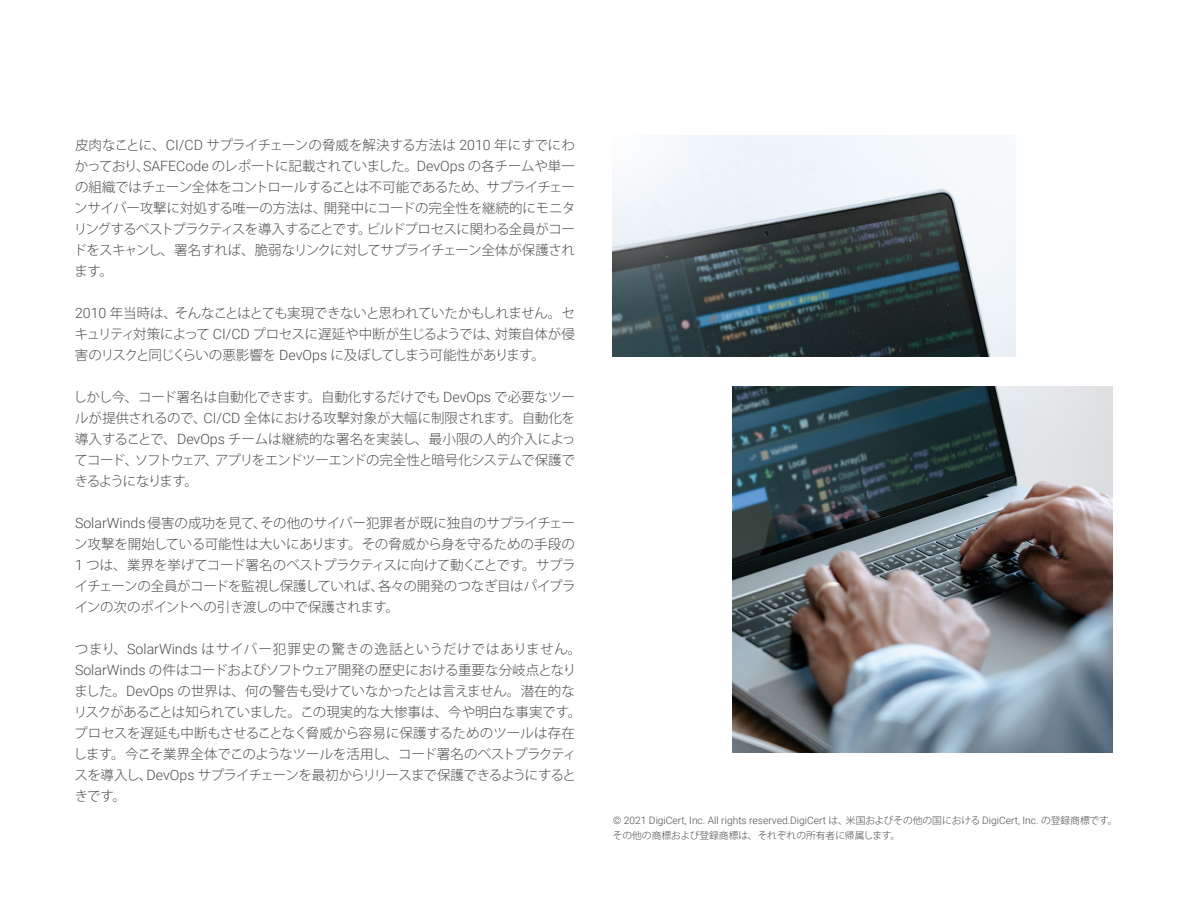
<style>
.page{position:relative;width:1188px;height:918px;background:#fff}
.page>*{position:absolute;margin:0;border:0;box-sizing:border-box;transform-origin:0 0}
.t1{font:300 13.5px/21px "Koz Go Pro";letter-spacing:-.03em;color:#4c4c4d;text-align:justify}
.t2{font:300 10.2px "Roboto";color:#4c4c4d}
.t3{font:300 9.75px "Koz Go Pro";color:#4c4c4d}
.s1{font-family:"Roboto";font-size:14.1px}
.s2{font-family:"Koz Go Pro";font-size:9.75px}
</style>
<div class="page">
<img style="left:732px;top:387px;width:381px;height:366px">
<img style="left:613px;top:135px;width:403px;height:222px">
<p class="t1" style="left:73px;top:135px;width:504px">皮肉なことに、<span class="s1">CI/CD</span> サプライチェーンの脅威を解決する方法は <span class="s1">2010</span> 年にすでにわかっており、<span class="s1">SAFECode</span> のレポートに記載されていました。<span class="s1">DevOps</span> の各チームや単一の組織ではチェーン全体をコントロールすることは不可能であるため、サプライチェーンサイバー攻撃に対処する唯一の方法は、開発中にコードの完全性を継続的にモニタリングするベストプラクティスを導入することです。ビルドプロセスに関わる全員がコードをスキャンし、署名すれば、脆弱なリンクに対してサプライチェーン全体が保護されます。</p>
<p class="t1" style="left:75px;top:303px;width:502px"><span class="s1">2010</span> 年当時は、そんなことはとても実現できないと思われていたかもしれません。セキュリティ対策によって <span class="s1">CI/CD</span> プロセスに遅延や中断が生じるようでは、対策自体が侵害のリスクと同じくらいの悪影響を <span class="s1">DevOps</span> に及ぼしてしまう可能性があります。</p>
<p class="t1" style="left:74px;top:387px;width:503px">しかし今、コード署名は自動化できます。自動化するだけでも <span class="s1">DevOps</span> で必要なツールが提供されるので、<span class="s1">CI/CD</span> 全体における攻撃対象が大幅に制限されます。自動化を導入することで、<span class="s1">DevOps</span> チームは継続的な署名を実装し、最小限の人的介入によってコード、ソフトウェア、アプリをエンドツーエンドの完全性と暗号化システムで保護できるようになります。</p>
<p class="t1" style="left:74px;top:513px;width:503px"><span class="s1">SolarWinds</span>侵害の成功を見て、その他のサイバー犯罪者が既に独自のサプライチェーン攻撃を開始している可能性は大いにあります。その脅威から身を守るための手段の<span class="s1">1</span> つは、業界を挙げてコード署名のベストプラクティスに向けて動くことです。サプライチェーンの全員がコードを監視し保護していれば、各々の開発のつなぎ目はパイプラインの次のポイントへの引き渡しの中で保護されます。</p>
<p class="t1" style="left:74px;top:639px;width:509px;text-align:left">つまり、<span class="s1">SolarWinds</span> はサイバー犯罪史の驚きの逸話というだけではありません。<span class="s1">SolarWinds</span> の件はコードおよびソフトウェア開発の歴史における重要な分岐点となりました。<span class="s1">DevOps</span> の世界は、何の警告も受けていなかったとは言えません。潜在的なリスクがあることは知られていました。この現実的な大惨事は、今や明白な事実です。プロセスを遅延も中断もさせることなく脅威から容易に保護するためのツールは存在します。今こそ業界全体でこのようなツールを活用し、コード署名のベストプラクティスを導入し、<span class="s1">DevOps</span> サプライチェーンを最初からリリースまで保護できるようにするときです。</p>
<p class="t2" style="left:613px;top:814px;width:506px">© 2021 DigiCert, Inc. All rights reserved.DigiCert <span class="s2">は、米国およびその他の国における</span> DigiCert, Inc. <span class="s2">の登録商標です。</span></p>
<p class="t3" style="left:613px;top:829px;width:289px">その他の商標および登録商標は、それぞれの所有者に帰属します。</p>
</div>
